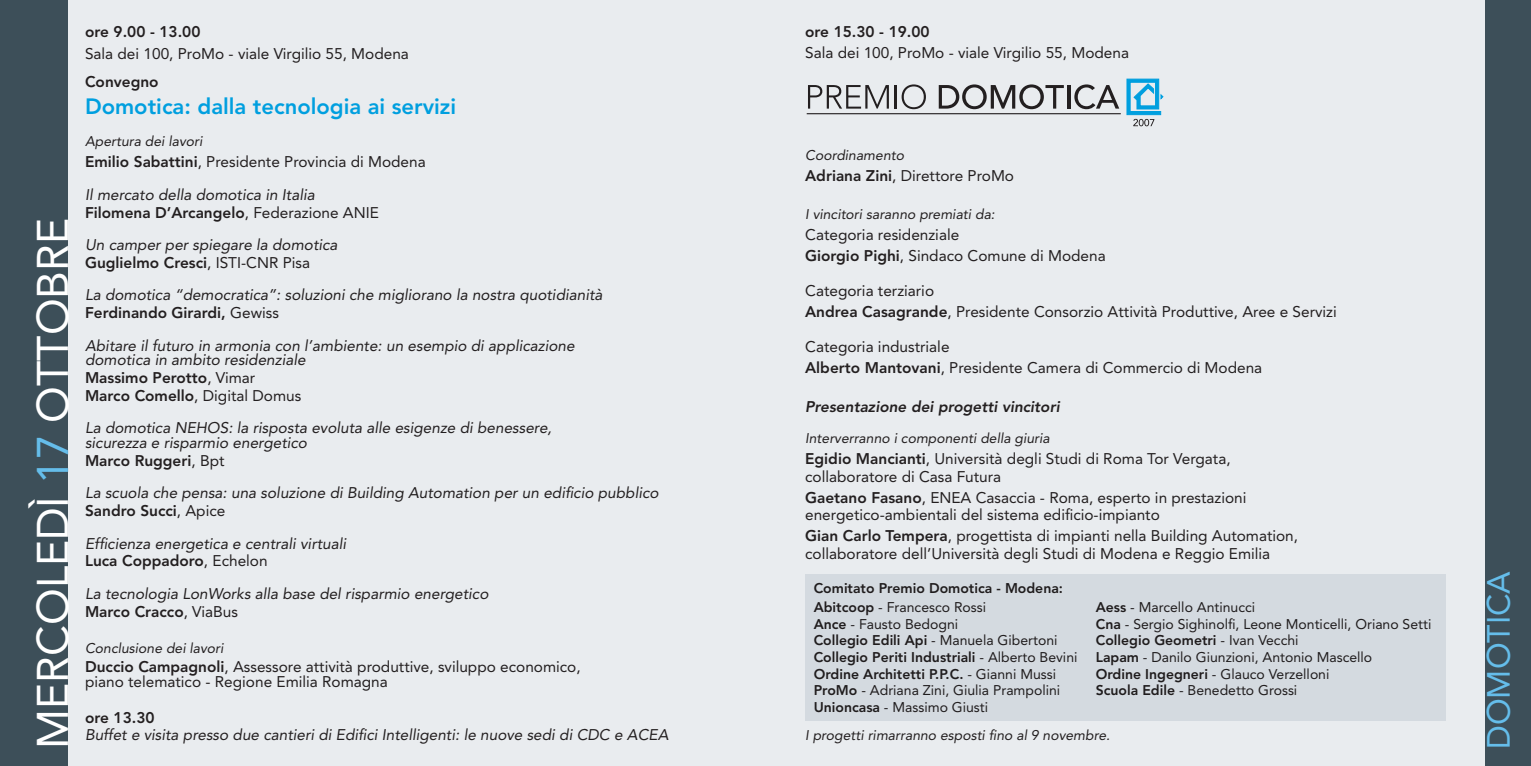
<style>
.page{position:relative;width:1531px;height:766px;background:#fff}
.page>*{position:absolute;margin:0;border:0;box-sizing:border-box;transform-origin:0 0}
.t1{font:44px "Avenir";color:#fff}
.t2{font:32px "Avenir";color:#65bdea}
.t3{font:800 22px "Avenir";color:#009fdf}
.t4{font:italic 15.4px/32.4px "Avenir";color:#231f20}
.t5{font:15.4px/21px "Avenir";color:#231f20}
.t6{font:800 15.4px "Avenir";color:#231f20}
.t7{font:italic 800 15.4px "Avenir";color:#231f20}
.t8{font:14px "Avenir";color:#231f20}
.t9{font:italic 14px/28.4px "Avenir";color:#231f20}
.t10{font:800 14px/19.2px "Avenir";color:#231f20}
.s1{color:#65bdea}
.s2{font-weight:800;font-style:normal}
.s3{font-style:normal}
.s4{font-weight:400}
.s5{font-weight:800}
</style>
<div class="page">
<div style="left:0;top:0;width:765px;height:765px;background:#e9ecef"></div>
<div style="left:765px;top:0;width:766px;height:765px;background:#e9ecef"></div>
<div style="left:1485px;top:0;width:46px;height:765px;background:#3d4f59"></div>
<div style="left:0;top:0;width:68px;height:765px;background:#3d4f59"></div>
<div style="left:805px;top:573px;width:641px;height:147px;background:#d4dae0"></div>
<hr style="left:807px;top:113px;width:314px;height:1px;background:#231f20">
<svg style="left:808px;top:85px;width:81px;height:24px"></svg>
<hr style="left:895px;top:85px;width:2px;height:24px;background:#231f20">
<svg style="left:901px;top:84px;width:25px;height:25px"></svg>
<svg style="left:939px;top:84px;width:125px;height:25px"></svg>
<hr style="left:1067px;top:85px;width:3px;height:24px;background:#231f20">
<svg style="left:1074px;top:84px;width:45px;height:25px"></svg>
<svg style="left:1126px;top:78px;width:38px;height:48px"></svg>
<h1 class="t1" style="left:27px;top:748px;width:532px;rotate:-90deg">MERCOLEDÌ <span class="s1">17</span> OTTOBRE</h1>
<p class="t6" style="left:85px;top:23px;width:117px">ore 9.00 - 13.00</p>
<p class="t5" style="left:85px;top:43px;width:325px">Sala dei 100, ProMo - viale Virgilio 55, Modena</p>
<p class="t6" style="left:85px;top:73px;width:75px">Convegno</p>
<h3 class="t3" style="left:85px;top:93px;width:373px">Domotica: dalla tecnologia ai servizi</h3>
<p class="t9" style="left:85px;top:127px;width:119px">Apertura dei lavori</p>
<p class="t4" style="left:85px;top:146px;width:342px"><span class="s2">Emilio Sabattini</span><span class="s3">, Presidente Provincia di Modena<br></span>Il mercato della domotica in Italia</p>
<p class="t4" style="left:85px;top:196px;width:295px"><span class="s2">Filomena D’Arcangelo</span><span class="s3">, Federazione ANIE<br></span>Un camper per spiegare la domotica</p>
<p class="t4" style="left:85px;top:246px;width:519px"><span class="s2">Guglielmo Cresci</span><span class="s3">, ISTI-CNR Pisa<br></span>La domotica “democratica”: soluzioni che migliorano la nostra quotidianità</p>
<p class="t4" style="left:85px;top:297px;width:491px"><span class="s2">Ferdinando Girardi,</span> <span class="s3">Gewiss<br></span>Abitare il futuro in armonia con l’ambiente: un esempio di applicazione</p>
<p class="t4" style="left:85px;top:351px;width:222px;line-height:17.8px">domotica in ambito residenziale<br><span class="s2">Massimo Perotto</span><span class="s3">, Vimar<br></span><span class="s2">Marco Comello</span><span class="s3">, Digital Domus</span></p>
<p class="t4" style="left:85px;top:421px;width:468px;line-height:14.4px">La domotica NEHOS: la risposta evoluta alle esigenze di benessere, sicurezza e risparmio energetico</p>
<p class="t4" style="left:85px;top:444px;width:575px"><span class="s2">Marco Ruggeri</span><span class="s3">, Bpt<br></span>La scuola che pensa: una soluzione di Building Automation per un edificio pubblico</p>
<p class="t4" style="left:85px;top:494px;width:263px"><span class="s2">Sandro Succi</span><span class="s3">, Apice<br></span>Efficienza energetica e centrali virtuali</p>
<p class="t4" style="left:85px;top:544px;width:405px"><span class="s2">Luca Coppadoro</span><span class="s3">, Echelon<br></span>La tecnologia LonWorks alla base del risparmio energetico</p>
<p class="t6" style="left:85px;top:602px;width:154px">Marco Cracco<span class="s4">, ViaBus</span></p>
<p class="t9" style="left:85px;top:633px;width:140px">Conclusione dei lavori</p>
<p class="t5" style="left:85px;top:659px;width:497px;line-height:14.4px"><span class="s5">Duccio Campagnoli</span>, Assessore attività produttive, sviluppo economico, piano telematico - Regione Emilia Romagna</p>
<p class="t6" style="left:85px;top:707px;width:71px">ore 13.30</p>
<p class="t4" style="left:85px;top:718px;width:585px">Buffet e visita presso due cantieri di Edifici Intelligenti: le nuove sedi di CDC e ACEA</p>
<p class="t6" style="left:805px;top:23px;width:126px">ore 15.30 - 19.00</p>
<p class="t5" style="left:805px;top:42px;width:325px">Sala dei 100, ProMo - viale Virgilio 55, Modena</p>
<p class="t9" style="left:805px;top:141px;width:100px">Coordinamento</p>
<p class="t5" style="left:805px;top:165px;width:210px"><span class="s5">Adriana Zini</span>, Direttore ProMo</p>
<p class="t9" style="left:805px;top:200px;width:191px">I vincitori saranno premiati da:</p>
<p class="t5" style="left:805px;top:224px;width:302px">Categoria residenziale<br><span class="s5">Giorgio Pighi</span>, Sindaco Comune di Modena</p>
<p class="t5" style="left:805px;top:280px;width:533px">Categoria terziario<br><span class="s5">Andrea Casagrande</span>, Presidente Consorzio Attività Produttive, Aree e Servizi</p>
<p class="t5" style="left:805px;top:336px;width:459px">Categoria industriale<br><span class="s5">Alberto Mantovani</span>, Presidente Camera di Commercio di Modena</p>
<p class="t7" style="left:805px;top:397px;width:256px">Presentazione dei progetti vincitori</p>
<p class="t9" style="left:805px;top:424px;width:246px">Interverranno i componenti della giuria</p>
<p class="t5" style="left:805px;top:450px;width:427px;line-height:17.6px"><span class="s5">Egidio Mancianti</span>, Università degli Studi di Roma Tor Vergata, collaboratore di Casa Futura</p>
<p class="t5" style="left:805px;top:488px;width:443px;line-height:17.6px"><span class="s5">Gaetano Fasano</span>, ENEA Casaccia - Roma, esperto in prestazioni energetico-ambientali del sistema edificio-impianto</p>
<p class="t5" style="left:805px;top:527px;width:494px;line-height:17.6px"><span class="s5">Gian Carlo Tempera</span>, progettista di impianti nella Building Automation, collaboratore dell’Università degli Studi di Modena e Reggio Emilia</p>
<p class="t10" style="left:814px;top:578px;width:251px">Comitato Premio Domotica - Modena:<br>Abitcoop <span class="s4">- Francesco Rossi</span></p>
<p class="t8" style="left:1096px;top:599px;width:161px"><span class="s5">Aess</span> - Marcello Antinucci</p>
<p class="t8" style="left:814px;top:615px;width:146px"><span class="s5">Ance</span> - Fausto Bedogni</p>
<p class="t8" style="left:1096px;top:615px;width:337px"><span class="s5">Cna</span> - Sergio Sighinolfi, Leone Monticelli, Oriano Setti</p>
<p class="t8" style="left:814px;top:632px;width:245px"><span class="s5">Collegio Edili Api</span> - Manuela Gibertoni</p>
<p class="t10" style="left:1096px;top:630px;width:204px">Collegio Geometri <span class="s4">- Ivan Vecchi</span></p>
<p class="t10" style="left:814px;top:647px;width:265px">Collegio Periti Industriali <span class="s4">- Alberto Bevini</span></p>
<p class="t8" style="left:1096px;top:649px;width:278px"><span class="s5">Lapam</span> - Danilo Giunzioni, Antonio Mascello</p>
<p class="t10" style="left:814px;top:664px;width:244px">Ordine Architetti P.P.C. <span class="s4">- Gianni Mussi</span></p>
<p class="t8" style="left:1096px;top:665px;width:235px"><span class="s5">Ordine Ingegneri</span> - Glauco Verzelloni</p>
<p class="t8" style="left:814px;top:682px;width:248px"><span class="s5">ProMo</span> - Adriana Zini, Giulia Prampolini</p>
<p class="t8" style="left:1096px;top:682px;width:203px"><span class="s5">Scuola Edile</span> - Benedetto Grossi</p>
<p class="t9" style="left:805px;top:692px;width:306px;text-indent:9px"><span class="s2">Unioncasa</span> <span class="s3">- Massimo Giusti<br></span>I progetti rimarranno esposti fino al 9 novembre.</p>
<h2 class="t2" style="left:1480px;top:748px;width:179px;rotate:-90deg">DOMOTICA</h2>
</div>
